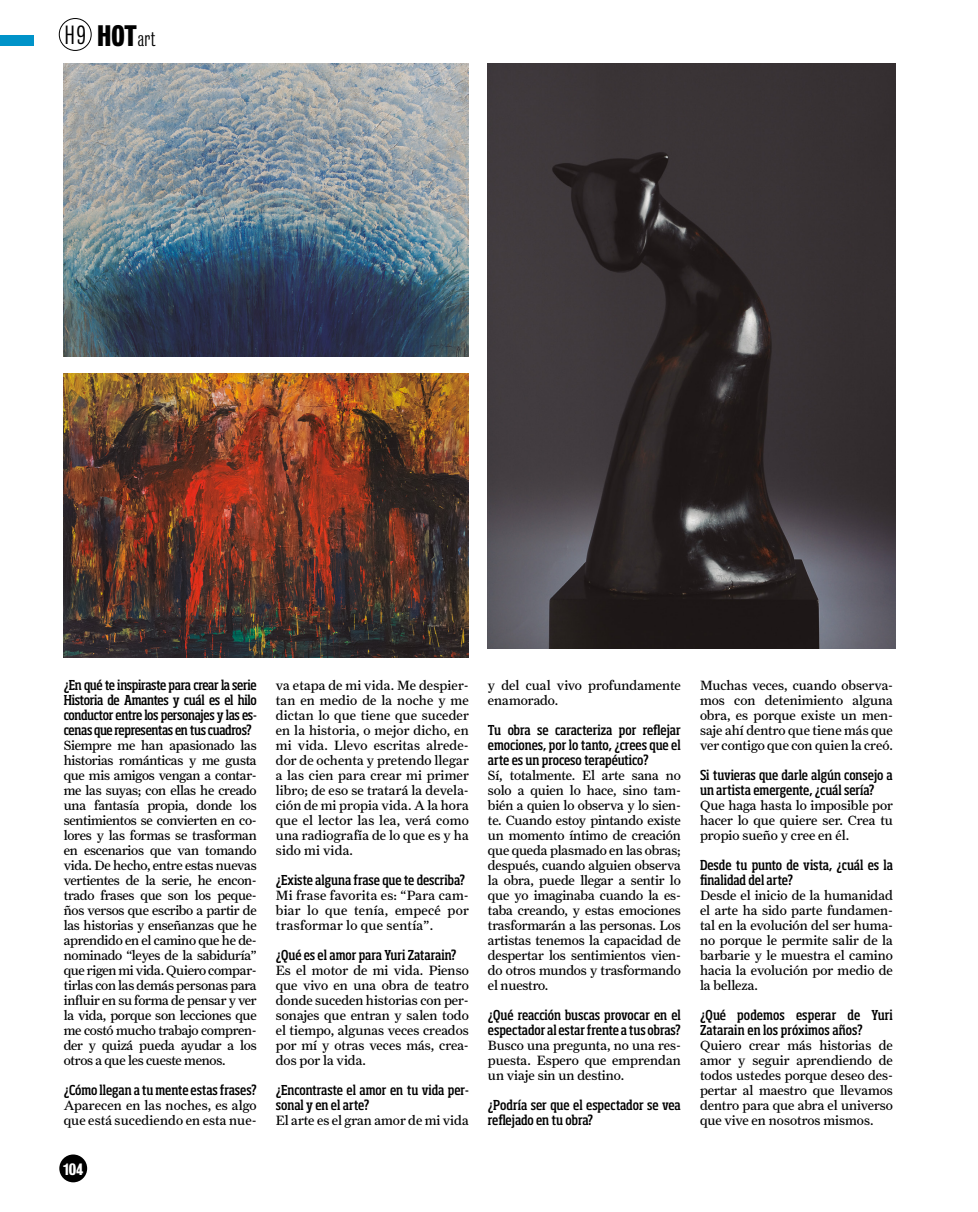
<style>
.page{position:relative;width:978px;height:1212px;background:#fff}
.page>*{position:absolute;margin:0;border:0;box-sizing:border-box;transform-origin:0 0}
.t1{font:700 27px "Bureau Grot Cond";color:#000}
.t2{font:300 24px "Bureau Grot Cond";color:#000}
.t3{font:300 19.5px "Bureau Grot Cond";color:#000}
.t4{font:700 15px "Bureau Grot Cond";color:#fff}
.t5{font:13.5px/15px "Farnham Text";color:#000;text-align:justify}
.t6{font:500 condensed 13.5px/15px "Soho Std";letter-spacing:-.005em;color:#000}
</style>
<div class="page">
<div style="left:59px;top:1154px;width:28px;height:28px;background:#000;border-radius:50%"></div>
<div style="left:59px;top:18px;width:33px;height:33px;border:1px solid #000;border-radius:50%"></div>
<div style="left:0;top:35px;width:34px;height:11px;background:#0093c9"></div>
<img style="left:64px;top:373px;width:405px;height:284px">
<img style="left:64px;top:64px;width:405px;height:292px">
<img style="left:488px;top:64px;width:407px;height:584px">
<h2 class="t2" style="left:65px;top:22px;width:22px">H9</h2>
<h1 class="t1" style="left:97px;top:20px;width:41px">HOT</h1>
<h3 class="t3" style="left:138px;top:28px;width:19px">art</h3>
<p class="t6" style="left:64px;top:677px;width:194px;text-align:justify">¿En qué te inspiraste para crear la serie Historia de Amantes y cuál es el hilo conductor entre los personajes y las es&shy;cenas que representas en tus cuadros?</p>
<p class="t5" style="left:64px;top:737px;width:194px">Siempre me han apasionado las historias románticas y me gusta que mis amigos vengan a contar&shy;me las suyas; con ellas he creado una fantasía propia, donde los sentimientos se convierten en co&shy;lores y las formas se trasforman en escenarios que van tomando vida. De hecho, entre estas nuevas vertientes de la serie, he encon&shy;trado frases que son los peque&shy;ños versos que escribo a partir de las historias y enseñanzas que he aprendido en el camino que he de&shy;nominado “leyes de la sabiduría” que rigen mi vida. Quiero compar&shy;tirlas con las demás personas para influir en su forma de pensar y ver la vida, porque son lecciones que me costó mucho trabajo compren&shy;der y quizá pueda ayudar a los otros a que les cueste menos.</p>
<p class="t6" style="left:64px;top:1082px;width:194px">¿Cómo llegan a tu mente estas frases?</p>
<p class="t5" style="left:64px;top:1097px;width:194px">Aparecen en las noches, es algo que está sucediendo en esta nue-</p>
<p class="t4" style="left:63px;top:1160px;width:22px">104</p>
<p class="t5" style="left:276px;top:677px;width:194px">va etapa de mi vida. Me despier&shy;tan en medio de la noche y me dictan lo que tiene que suceder en la historia, o mejor dicho, en mi vida. Llevo escritas alrede&shy;dor de ochenta y pretendo llegar a las cien para crear mi primer libro; de eso se tratará la devela&shy;ción de mi propia vida. A la hora que el lector las lea, verá como una radiografía de lo que es y ha sido mi vida.</p>
<p class="t6" style="left:276px;top:872px;width:191px">¿Existe alguna frase que te describa?</p>
<p class="t5" style="left:276px;top:887px;width:194px">Mi frase favorita es: “Para cam&shy;biar lo que tenía, empecé por trasformar lo que sentía”.</p>
<p class="t6" style="left:276px;top:947px;width:182px">¿Qué es el amor para Yuri Zatarain?</p>
<p class="t5" style="left:276px;top:962px;width:194px">Es el motor de mi vida. Pienso que vivo en una obra de teatro donde suceden historias con per&shy;sonajes que entran y salen todo el tiempo, algunas veces creados por mí y otras veces más, crea&shy;dos por la vida.</p>
<p class="t6" style="left:276px;top:1082px;width:194px">¿Encontraste el amor en tu vida per&shy;sonal y en el arte?</p>
<p class="t5" style="left:276px;top:1112px;width:194px">El arte es el gran amor de mi vida</p>
<p class="t5" style="left:488px;top:677px;width:194px">y del cual vivo profundamente enamorado.</p>
<p class="t6" style="left:488px;top:722px;width:194px;text-align:justify">Tu obra se caracteriza por reflejar emociones, por lo tanto, ¿crees que el arte es un proceso terapéutico?</p>
<p class="t5" style="left:488px;top:767px;width:194px">Sí, totalmente. El arte sana no solo a quien lo hace, sino tam&shy;bién a quien lo observa y lo sien&shy;te. Cuando estoy pintando existe un momento íntimo de creación que queda plasmado en las obras; después, cuando alguien observa la obra, puede llegar a sentir lo que yo imaginaba cuando la es&shy;taba creando, y estas emociones trasformarán a las personas. Los artistas tenemos la capacidad de despertar los sentimientos vien&shy;do otros mundos y trasformando el nuestro.</p>
<p class="t6" style="left:488px;top:1007px;width:194px">¿Qué reacción buscas provocar en el espectador al estar frente a tus obras?</p>
<p class="t5" style="left:488px;top:1037px;width:194px">Busco una pregunta, no una res&shy;puesta. Espero que emprendan un viaje sin un destino.</p>
<p class="t6" style="left:488px;top:1097px;width:194px">¿Podría ser que el espectador se vea reflejado en tu obra?</p>
<p class="t5" style="left:700px;top:677px;width:194px">Muchas veces, cuando observa&shy;mos con detenimiento alguna obra, es porque existe un men&shy;saje ahí dentro que tiene más que ver contigo que con quien la creó.</p>
<p class="t6" style="left:700px;top:767px;width:194px">Si tuvieras que darle algún consejo a un artista emergente, ¿cuál sería?</p>
<p class="t5" style="left:700px;top:797px;width:194px">Que haga hasta lo imposible por hacer lo que quiere ser. Crea tu propio sueño y cree en él.</p>
<p class="t6" style="left:700px;top:857px;width:194px">Desde tu punto de vista, ¿cuál es la finalidad del arte?</p>
<p class="t5" style="left:700px;top:887px;width:194px">Desde el inicio de la humanidad el arte ha sido parte fundamen&shy;tal en la evolución del ser huma&shy;no porque le permite salir de la barbarie y le muestra el camino hacia la evolución por medio de la belleza.</p>
<p class="t6" style="left:700px;top:1007px;width:194px">¿Qué podemos esperar de Yuri<br>Zatarain en los próximos años?</p>
<p class="t5" style="left:700px;top:1037px;width:194px">Quiero crear más historias de amor y seguir aprendiendo de todos ustedes porque deseo des&shy;pertar al maestro que llevamos dentro para que abra el universo que vive en nosotros mismos.</p>
</div>
